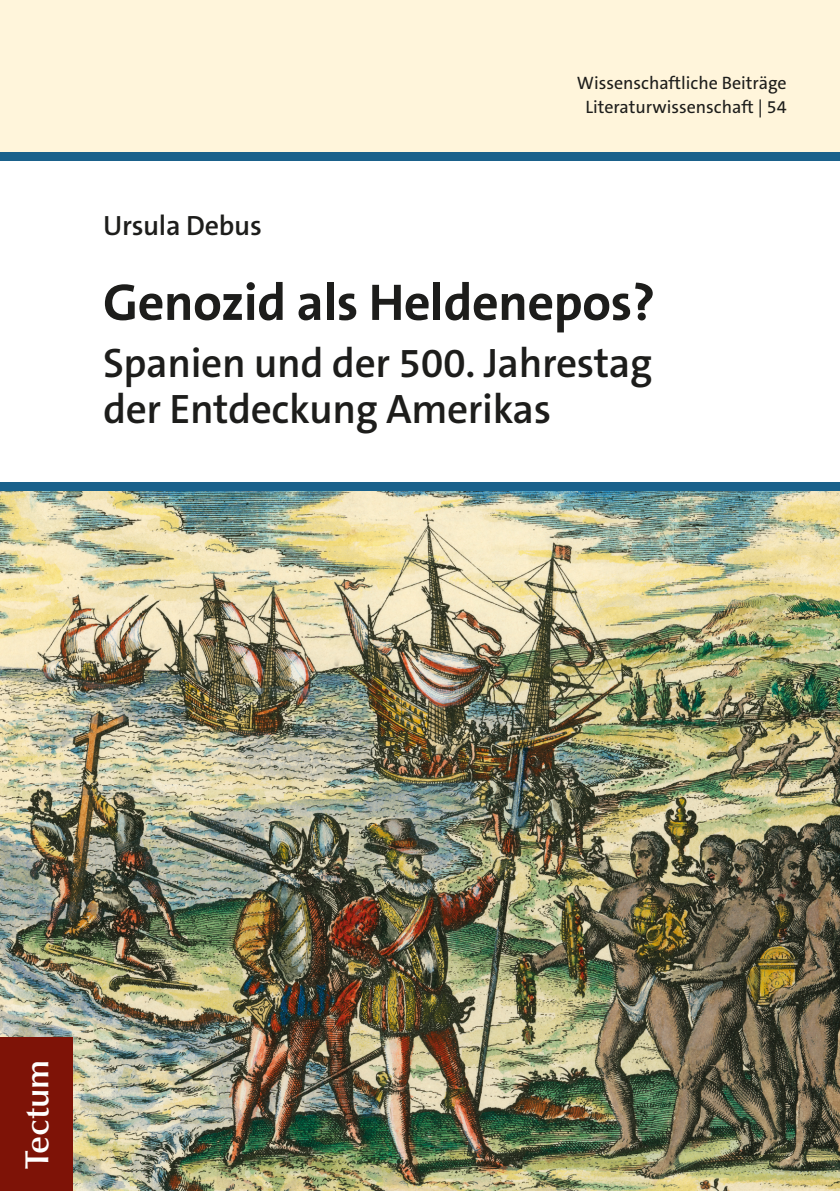
<style>
.page{position:relative;width:840px;height:1191px;background:#fff}
.page>*{position:absolute;margin:0;border:0;box-sizing:border-box;transform-origin:0 0}
.t1{font:700 52px "The Sans C5";letter-spacing:-.01em;color:#1d1d1b}
.t2{font:600 41.4px/46px "The Sans C5";letter-spacing:-.01em;color:#1d1d1b}
.t3{font:600 33.6px "Optima";color:#fff}
.t4{font:600 28px "The Sans C5";letter-spacing:-.01em;color:#1d1d1b}
.t5{font:18px/24px "The Sans C5";color:#1d1d1b;text-align:center}
</style>
<div class="page">
<div style="left:0;top:0;width:839px;height:157px;background:#fff5db"></div>
<img style="left:0;top:491px;width:839px;height:700px">
<div style="left:0;top:1037px;width:72px;height:154px;background:#7e1307"></div>
<div style="left:0;top:153px;width:839px;height:8px;background:#1a618b"></div>
<div style="left:0;top:482px;width:839px;height:8px;background:#1a618b"></div>
<h3 class="t4" style="left:103px;top:207px;width:160px">Ursula Debus</h3>
<p class="t5" style="left:576px;top:71px;width:211px">Wissenschaftliche Beiträge<br>Literaturwissenschaft | 54</p>
<h1 class="t1" style="left:103px;top:269px;width:553px">Genozid als Heldenepos?</h1>
<h2 class="t2" style="left:103px;top:340px;width:550px">Spanien und der 500. Jahrestag der Entdeckung Amerikas</h2>
<h3 class="t3" style="left:18px;top:1169px;width:111px;rotate:-90deg">Tectum</h3>
</div>
